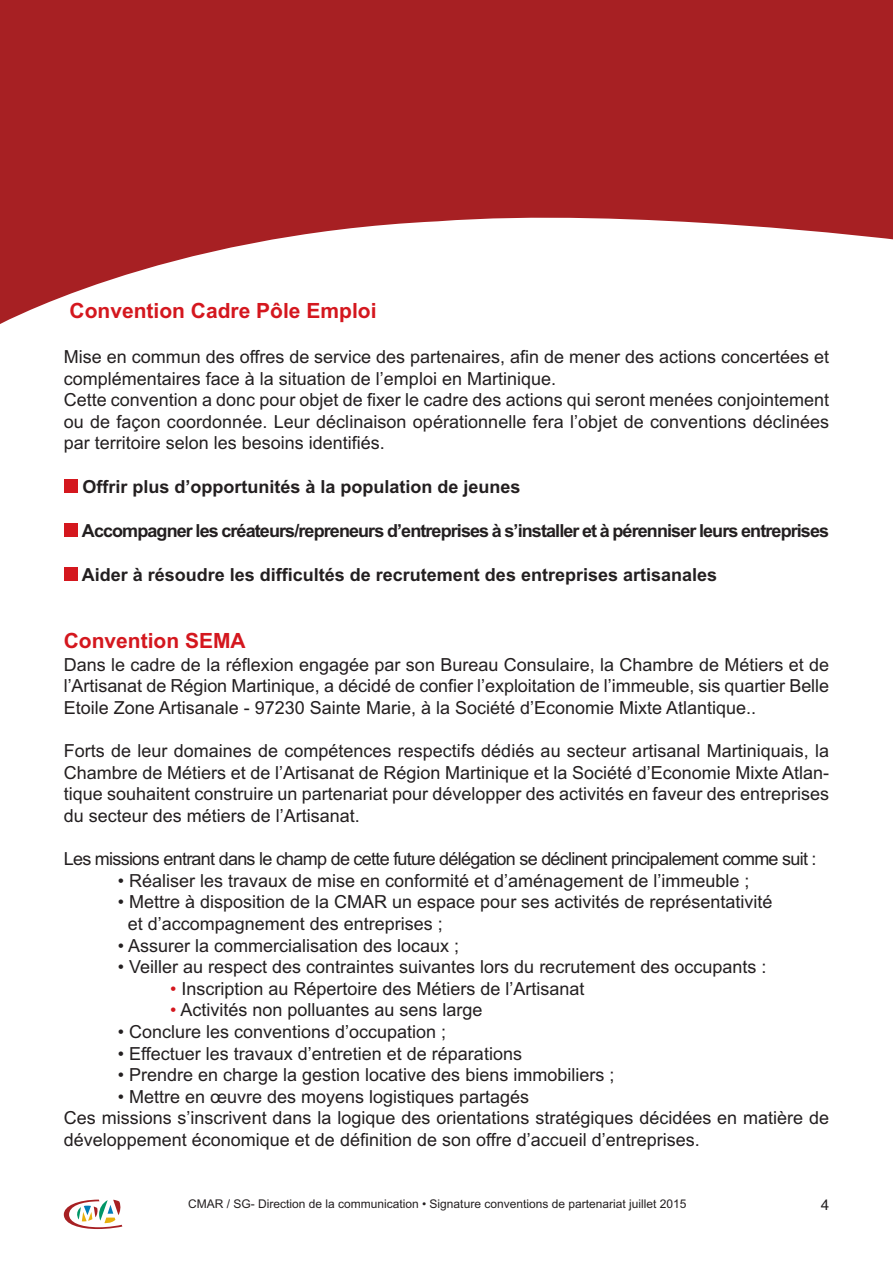
<style>
.page{position:relative;width:893px;height:1263px;background:#fff}
.page>*{position:absolute;margin:0;border:0;box-sizing:border-box;transform-origin:0 0}
.t1{font:700 21px "Arial";color:#d4171e}
.t2{font:18px/21.6px "Arial";color:#231f20}
.t3{font:700 18px "Arial";color:#231f20}
.t4{font:700 18px "Arial";letter-spacing:-.05em;color:#231f20}
.t5{font:18px "Arial";letter-spacing:-.04em;color:#231f20}
.t6{font:15px "Helvetica";color:#231f20}
.t7{font:12px "Arial";color:#231f20}
.s1{color:#d4171e}
</style>
<div class="page">
<svg style="left:0;top:0;width:893px;height:324px;fill:#a72023"></svg>
<svg style="left:64px;top:1199px;width:58px;height:30px"></svg>
<div style="left:64px;top:479px;width:13px;height:14px;background:#d4171e"></div>
<div style="left:64px;top:523px;width:13px;height:14px;background:#d4171e"></div>
<div style="left:64px;top:567px;width:13px;height:14px;background:#d4171e"></div>
<p class="t1" style="left:70px;top:299px;width:308px">Convention Cadre Pôle Emploi</p>
<p class="t2" style="left:64px;top:346px;width:767px">Mise en commun des offres de service des partenaires, afin de mener des actions concertées et complémentaires face à la situation de l’emploi en Martinique.<br>Cette convention a donc pour objet de fixer le cadre des actions qui seront menées conjointement ou de façon coordonnée. Leur déclinaison opérationnelle fera l’objet de conventions déclinées par territoire selon les besoins identifiés.</p>
<p class="t3" style="left:82px;top:476px;width:440px">Offrir plus d’opportunités à la population de jeunes</p>
<p class="t4" style="left:82px;top:520px;width:749px">Accompagner les créateurs/repreneurs d’entreprises à s’installer et à pérenniser leurs entreprises</p>
<p class="t3" style="left:82px;top:564px;width:637px">Aider à résoudre les difficultés de recrutement des entreprises artisanales</p>
<p class="t1" style="left:64px;top:628px;width:183px">Convention SEMA</p>
<p class="t2" style="left:64px;top:654px;width:767px;text-align:justify">Dans le cadre de la réflexion engagée par son Bureau Consulaire, la Chambre de Métiers et de l’Artisanat de Région Martinique, a décidé de confier l’exploitation de l’immeuble, sis quartier Belle Etoile Zone Artisanale - 97230 Sainte Marie, à la Société d’Economie Mixte Atlantique..</p>
<p class="t2" style="left:64px;top:740px;width:767px;text-align:justify">Forts de leur domaines de compétences respectifs dédiés au secteur artisanal Martiniquais, la Chambre de Métiers et de l’Artisanat de Région Martinique et la Société d’Economie Mixte Atlan&shy;tique souhaitent construire un partenariat pour développer des activités en faveur des entreprises du secteur des métiers de l’Artisanat.</p>
<p class="t5" style="left:64px;top:848px;width:754px">Les missions entrant dans le champ de cette future délégation se déclinent principalement comme suit :</p>
<p class="t2" style="left:118px;top:870px;width:633px">• Réaliser les travaux de mise en conformité et d’aménagement de l’immeuble ;</p>
<p class="t2" style="left:128px;top:891px;width:646px;text-indent:-10px">• Mettre à disposition de la CMAR un espace pour ses activités de représentativité et d’accompagnement des entreprises ;</p>
<p class="t2" style="left:118px;top:934px;width:343px">• Assurer la commercialisation des locaux ;</p>
<p class="t2" style="left:118px;top:956px;width:650px">• Veiller au respect des contraintes suivantes lors du recrutement des occupants :</p>
<p class="t2" style="left:170px;top:978px;width:416px"><span class="s1">•</span> Inscription au Répertoire des Métiers de l’Artisanat</p>
<p class="t2" style="left:170px;top:999px;width:314px"><span class="s1">•</span> Activités non polluantes au sens large</p>
<p class="t2" style="left:118px;top:1021px;width:330px">• Conclure les conventions d’occupation ;</p>
<p class="t2" style="left:118px;top:1042px;width:406px">• Effectuer les travaux d’entretien et de réparations</p>
<p class="t2" style="left:118px;top:1064px;width:498px">• Prendre en charge la gestion locative des biens immobiliers ;</p>
<p class="t2" style="left:64px;top:1086px;width:767px;text-indent:54px">• Mettre en œuvre des moyens logistiques partagés<br>Ces missions s’inscrivent dans la logique des orientations stratégiques décidées en matière de développement économique et de définition de son offre d’accueil d’entreprises.</p>
<p class="t7" style="left:188px;top:1197px;width:500px">CMAR / SG- Direction de la communication • Signature conventions de partenariat juillet 2015</p>
<p class="t6" style="left:821px;top:1196px;width:10px">4</p>
</div>
